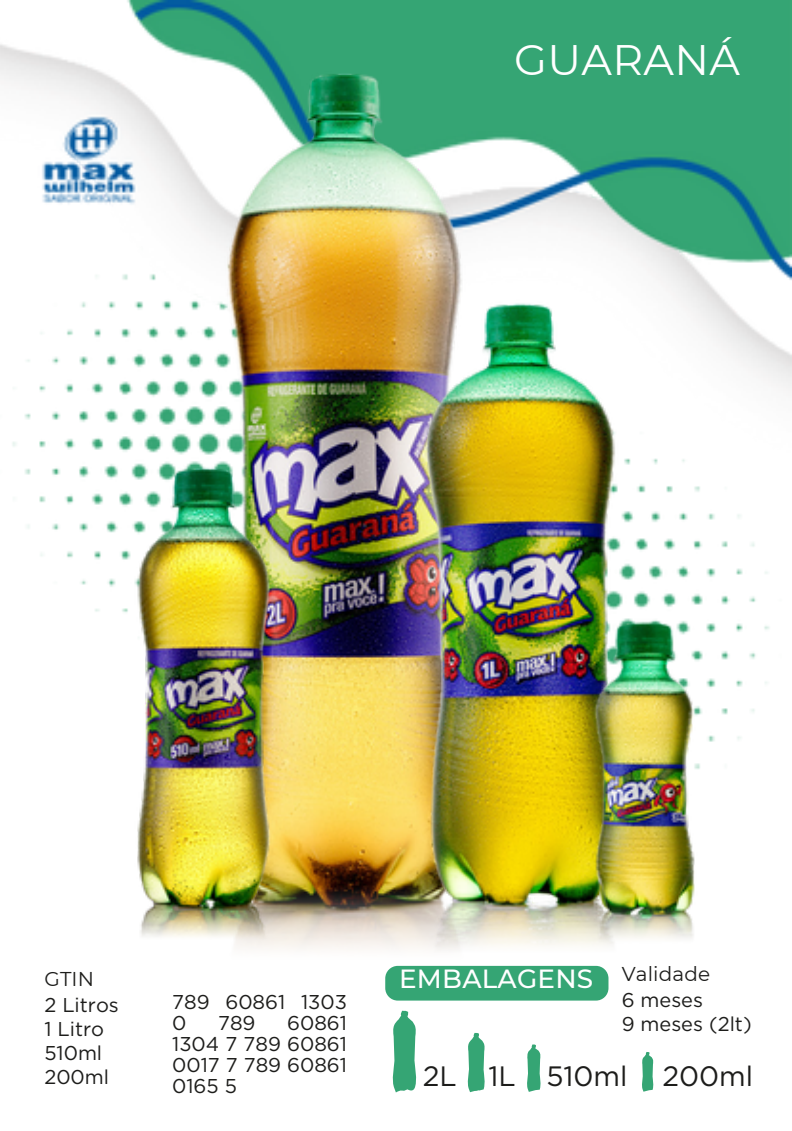
<style>
.page{position:relative;width:792px;height:1131px;background:#fff}
.page>*{position:absolute;margin:0;border:0;box-sizing:border-box;transform-origin:0 0}
.t1{font:42.4px "Montserrat";letter-spacing:.01em;color:#fff}
.t2{font:28px "Gotham";color:#1d1d1b}
.t3{font:500 26.4px "Montserrat";letter-spacing:.01em;color:#fff}
.t4{font:20px/20.8px "Gotham";color:#1d1d1b}
.t5{font:20px "Montserrat";letter-spacing:.01em;color:#1d1d1b}
</style>
<div class="page">
<img style="left:0;top:0;width:792px;height:740px">
<img style="left:201px;top:59px;width:285px;height:912px">
<img style="left:412px;top:285px;width:219px;height:687px">
<img style="left:575px;top:601px;width:141px;height:357px">
<img style="left:104px;top:449px;width:192px;height:504px">
<div style="left:385px;top:966px;width:223px;height:35px;background:#35a574;border-radius:13px"></div>
<svg style="left:392px;top:1011px;width:24px;height:81px"></svg>
<svg style="left:468px;top:1033px;width:17px;height:59px"></svg>
<svg style="left:642px;top:1052px;width:12px;height:40px"></svg>
<svg style="left:527px;top:1044px;width:14px;height:48px"></svg>
<h2 class="t1" style="left:514px;top:34px;width:227px">GUARANÁ</h2>
<p class="t5" style="left:44px;top:966px;width:51px">GTIN</p>
<h1 class="t5" style="left:622px;top:961px;width:90px">Validade</h1>
<p class="t4" style="left:44px;top:993px;width:76px;line-height:24px">2 Litros<br>1 Litro<br>510ml<br>200ml</p>
<p class="t4" style="left:172px;top:992px;width:176px">789 60861 1303<br>0</p>
<h3 class="t3" style="left:399px;top:962px;width:196px">EMBALAGENS</h3>
<p class="t4" style="left:622px;top:989px;width:83px">6 meses</p>
<p class="t4" style="left:622px;top:1013px;width:131px">9 meses (2lt)</p>
<p class="t4" style="left:172px;top:1013px;width:176px;text-align:justify;text-indent:115px">60861<br>1304 7 789 60861<br>0017 7 789 60861<br>0165 5</p>
<p class="t4" style="left:218px;top:1013px;width:39px">789</p>
<h3 class="t2" style="left:423px;top:1059px;width:35px">2L</h3>
<h4 class="t2" style="left:488px;top:1059px;width:29px">1L</h4>
<p class="t2" style="left:546px;top:1059px;width:83px">510ml</p>
<h5 class="t2" style="left:663px;top:1059px;width:92px">200ml</h5>
</div>
